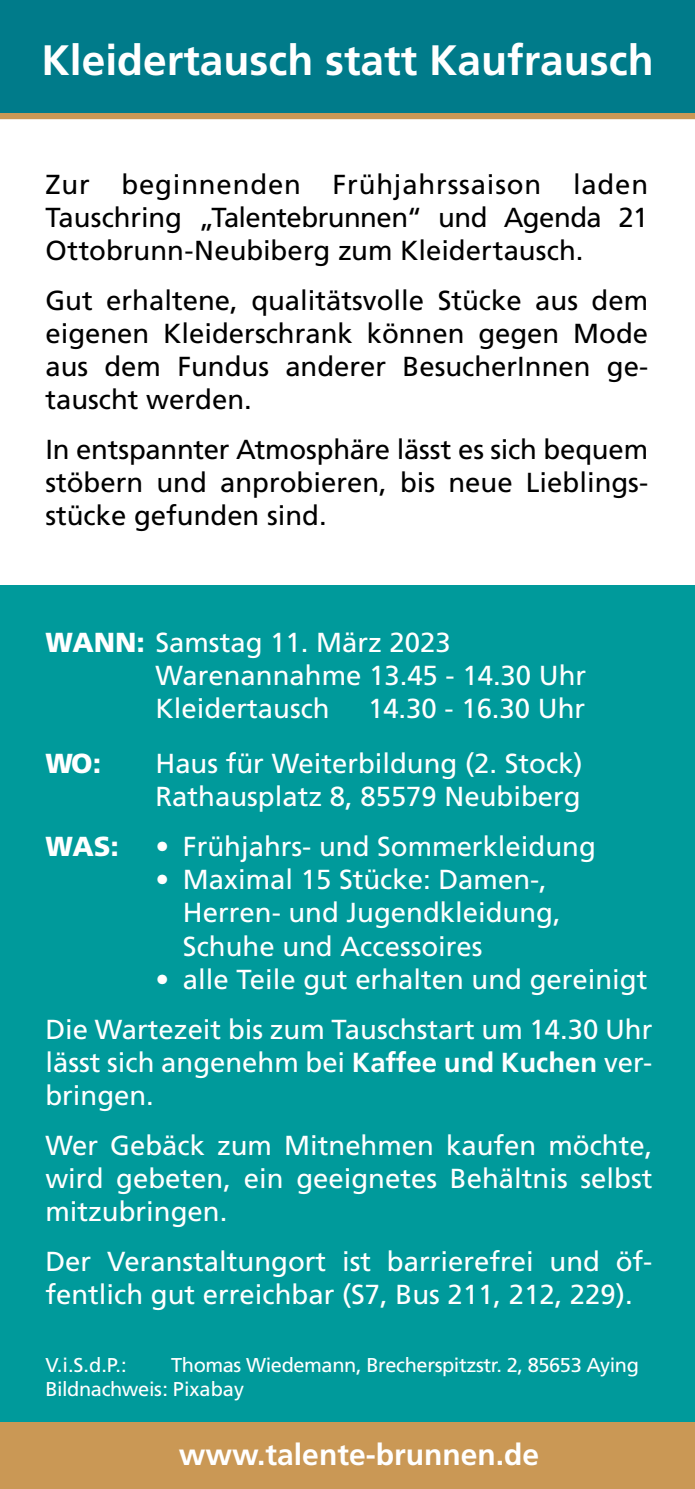
<style>
.page{position:relative;width:695px;height:1489px;background:#fff}
.page>*{position:absolute;margin:0;border:0;box-sizing:border-box;transform-origin:0 0}
.t1{font:700 42.5px "Frutiger CE";color:#fff}
.t2{font:700 30px "Frutiger CE";color:#fff}
.t3{font:27.5px/33px "Frutiger CE";color:#fff}
.t4{font:27.5px/33px "Frutiger CE";color:#000;text-align:justify}
.t5{font:900 27.5px "Frutiger CE";color:#fff}
.t6{font:20px/24px "Frutiger CE";letter-spacing:-.02em;color:#fff}
.s1{font-weight:900}
.s2{font-weight:700}
</style>
<div class="page">
<svg style="left:0;top:112px;width:694px;height:7px;background:#ad935c"></svg>
<div style="left:0;top:0;width:694px;height:112px;background:#007b8a"></div>
<div style="left:0;top:585px;width:694px;height:842px;background:#009a9b"></div>
<div style="left:0;top:1422px;width:694px;height:66px;background:#ca9855"></div>
<h1 class="t1" style="left:42px;top:35px;width:613px">Kleidertausch statt Kaufrausch</h1>
<p class="t4" style="left:45px;top:168px;width:604px">Zur beginnenden Frühjahrssaison laden Tauschring „Talentebrunnen“ und Agenda 21<br>Ottobrunn-Neubiberg zum Kleidertausch.</p>
<p class="t4" style="left:45px;top:284px;width:604px">Gut erhaltene, qualitätsvolle Stücke aus dem eigenen Kleiderschrank können gegen Mode aus dem Fundus anderer BesucherInnen ge&shy;tauscht werden.</p>
<p class="t4" style="left:45px;top:433px;width:604px">In entspannter Atmosphäre lässt es sich bequem stöbern und anprobieren, bis neue Lieblings&shy;stücke gefunden sind.</p>
<p class="t3" style="left:155px;top:626px;width:432px;text-indent:-110px"><span class="s1">WANN:</span> Samstag 11. März 2023<br>Warenannahme 13.45 - 14.30 Uhr<br>Kleidertausch</p>
<p class="t3" style="left:368px;top:692px;width:219px">14.30 - 16.30 Uhr</p>
<p class="t5" style="left:45px;top:747px;width:57px">WO:</p>
<p class="t3" style="left:155px;top:747px;width:429px">Haus für Weiterbildung (2. Stock)<br>Rathausplatz 8, 85579 Neubiberg</p>
<p class="t5" style="left:45px;top:830px;width:75px">WAS:</p>
<p class="t3" style="left:155px;top:830px;width:442px">• Frühjahrs- und Sommerkleidung</p>
<p class="t3" style="left:183px;top:863px;width:379px;text-indent:-28px">• Maximal 15 Stücke: Damen-,<br>Herren- und Jugendkleidung,<br>Schuhe und Accessoires</p>
<p class="t3" style="left:45px;top:953px;width:608px;line-height:50px;text-align:right">• alle Teile gut erhalten und gereinigt<br>Die Wartezeit bis zum Tauschstart um 14.30 Uhr</p>
<p class="t3" style="left:45px;top:1045px;width:608px">lässt sich angenehm bei <span class="s2">Kaffee und Kuchen</span> ver&shy;bringen.</p>
<p class="t3" style="left:45px;top:1128px;width:608px;text-align:justify">Wer Gebäck zum Mitnehmen kaufen möchte, wird gebeten, ein geeignetes Behältnis selbst mitzubringen.</p>
<p class="t3" style="left:45px;top:1244px;width:608px">Der Veranstaltungort ist barrierefrei und öf&shy;fentlich gut erreichbar (S7, Bus 211, 212, 229).</p>
<p class="t6" style="left:45px;top:1352px;width:83px">V.i.S.d.P.:</p>
<p class="t6" style="left:45px;top:1352px;width:595px;text-indent:126px">Thomas Wiedemann, Brecherspitzstr. 2, 85653 Aying<br>Bildnachweis: Pixabay</p>
<p class="t2" style="left:179px;top:1436px;width:362px">www.talente-brunnen.de</p>
</div>
